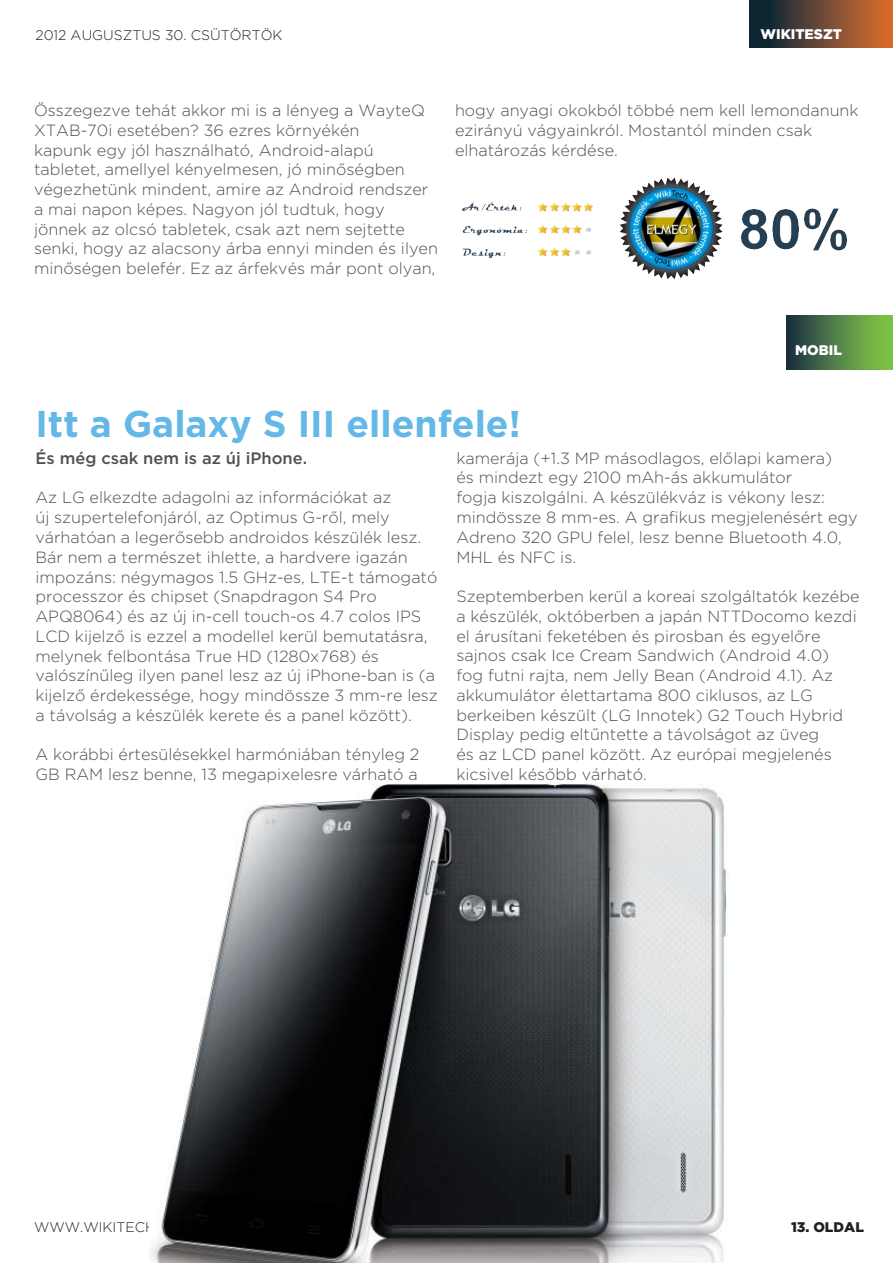
<style>
.page{position:relative;width:893px;height:1263px;background:#fff}
.page>*{position:absolute;margin:0;border:0;box-sizing:border-box;transform-origin:0 0}
.text_cim{font:700 37.2px "Gotham";color:#63b8e7}
.text{font:500 16.5px "Gotham";color:#524e4e}
.text-2{font:300 16.2px/19.8px "Gotham";color:#524e4e}
.text_datum{font:300 13.95px "Gotham";color:#231f20}
.text_www{font:300 13.95px "Gotham";color:#231f20}
.text_tartalom{font:900 13.95px "Gotham";color:#fff}
.text_oldalszam{font:900 13.95px "Gotham";color:#231f20}
</style>
<div class="page">
<div style="left:750px;top:0;width:143px;height:48px;background:linear-gradient(to right,#002136,#e06f2f)"></div>
<img style="left:462px;top:177px;width:386px;height:102px">
<img style="left:150px;top:783px;width:579px;height:480px">
<div style="left:787px;top:316px;width:106px;height:54px;background:linear-gradient(to right,#1f3345,#86cf46)"></div>
<p class="text_datum" style="left:35px;top:27px;width:249px">2012 AUGUSZTUS 30. CSÜTÖRTÖK</p>
<p class="text_tartalom" style="left:760px;top:26px;width:83px">WIKITESZT</p>
<p class="text-2" style="left:34px;top:100px;width:405px">Összegezve tehát akkor mi is a lényeg a WayteQ XTAB-70i esetében? 36 ezres környékén<br>kapunk egy jól használható, Android-alapú tabletet, amellyel kényelmesen, jó minőségben végezhetünk mindent, amire az Android rendszer a mai napon képes. Nagyon jól tudtuk, hogy jönnek az olcsó tabletek, csak azt nem sejtette senki, hogy az alacsony árba ennyi minden és ilyen minőségen belefér. Ez az árfekvés már pont olyan,</p>
<p class="text-2" style="left:455px;top:100px;width:405px">hogy anyagi okokból többé nem kell lemondanunk ezirányú vágyainkról. Mostantól minden csak elhatározás kérdése.</p>
<p class="text_cim" style="left:35px;top:402px;width:487px">Itt a Galaxy S III ellenfele!</p>
<p class="text_tartalom" style="left:795px;top:342px;width:48px">MOBIL</p>
<p class="text" style="left:35px;top:448px;width:273px">És még csak nem is az új iPhone.</p>
<p class="text-2" style="left:35px;top:487px;width:404px">Az LG elkezdte adagolni az információkat az<br>új szupertelefonjáról, az Optimus G-ről, mely várhatóan a legerősebb androidos készülék lesz.<br>Bár nem a természet ihlette, a hardvere igazán impozáns: négymagos 1.5 GHz-es, LTE-t támogató processzor és chipset (Snapdragon S4 Pro APQ8064) és az új in-cell touch-os 4.7 colos IPS LCD kijelző is ezzel a modellel kerül bemutatásra, melynek felbontása True HD (1280x768) és valószínűleg ilyen panel lesz az új iPhone-ban is (a kijelző érdekessége, hogy mindössze 3 mm-re lesz a távolság a készülék kerete és a panel között).</p>
<p class="text-2" style="left:35px;top:744px;width:386px">A korábbi értesülésekkel harmóniában tényleg 2<br>GB RAM lesz benne, 13 megapixelesre várható a</p>
<p class="text-2" style="left:456px;top:448px;width:403px">kamerája (+1.3 MP másodlagos, előlapi kamera)<br>és mindezt egy 2100 mAh-ás akkumulátor<br>fogja kiszolgálni. A készülékváz is vékony lesz: mindössze 8 mm-es. A grafikus megjelenésért egy Adreno 320 GPU felel, lesz benne Bluetooth 4.0, MHL és NFC is.</p>
<p class="text-2" style="left:456px;top:586px;width:405px">Szeptemberben kerül a koreai szolgáltatók kezébe a készülék, októberben a japán NTTDocomo kezdi el árusítani feketében és pirosban és egyelőre sajnos csak Ice Cream Sandwich (Android 4.0) fog futni rajta, nem Jelly Bean (Android 4.1). Az akkumulátor élettartama 800 ciklusos, az LG berkeiben készült (LG Innotek) G2 Touch Hybrid Display pedig eltűntette a távolságot az üveg<br>és az LCD panel között. Az európai megjelenés kicsivel később várható.</p>
<p class="text_www" style="left:34px;top:1219px;width:148px">WWW.WIKITECH.HU</p>
<p class="text_oldalszam" style="left:791px;top:1219px;width:74px">13. OLDAL</p>
</div>
